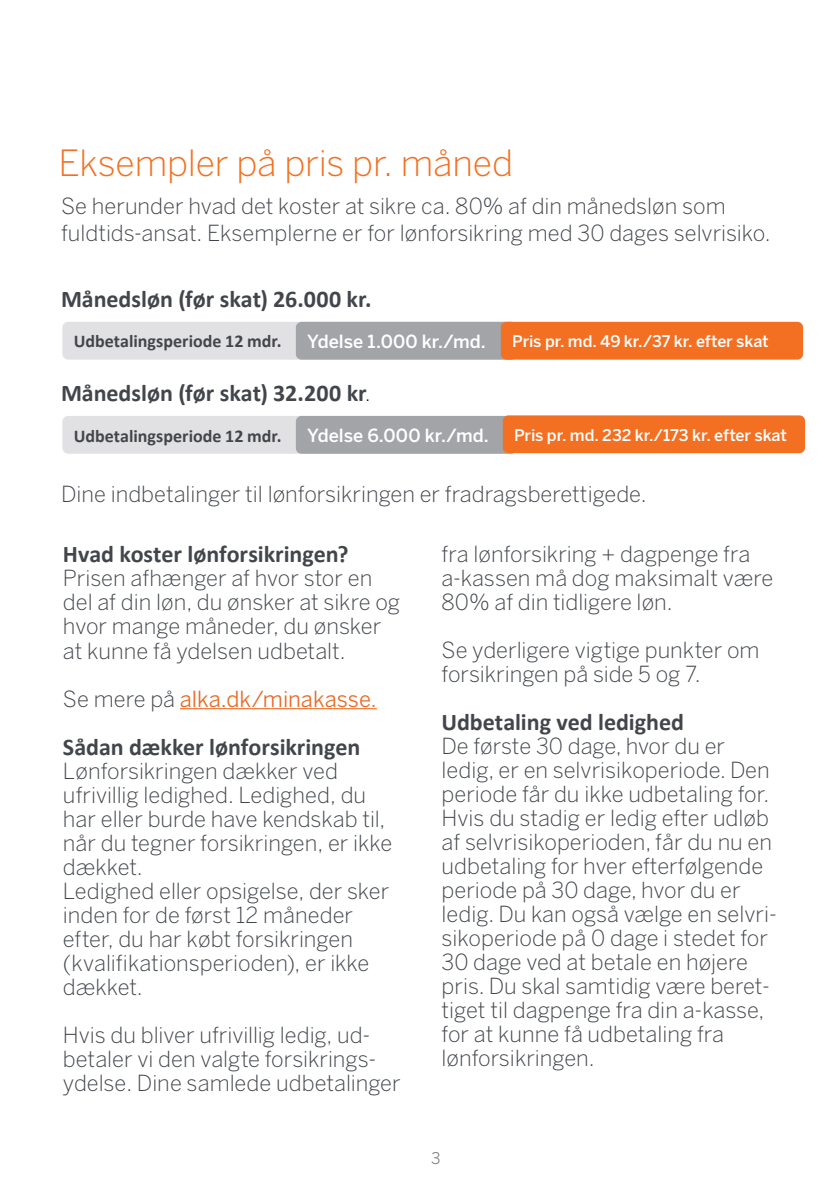
<style>
.page{position:relative;width:840px;height:1191px;background:#fff}
.page>*{position:absolute;margin:0;border:0;box-sizing:border-box;transform-origin:0 0}
.t1{font:300 35.8px "Benton Sans";letter-spacing:-.005em;color:#f36f21}
.t2{font:700 24px "Calibri";color:#42464b}
.t3{font:300 22px/24px "Benton Sans";color:#42464b}
.t4{font:22px "Benton Sans";color:#e96a24}
.t5{font:700 18px "Calibri";color:#42464b}
.t6{font:500 18px "Benton Sans";color:#fff}
.t7{font:500 16px "Benton Sans";letter-spacing:-.01em;color:#fff}
.t8{font:16px "Benton Sans";color:#808284}
.s1{font-family:"Benton Sans";font-weight:300;font-size:20px;color:#000}
.s2{font-weight:300;color:#42464b}
.s3{color:#f36f21}
</style>
<div class="page">
<hr style="left:180px;top:708px;width:191px;height:1px;background:#e96a24">
<div style="left:62px;top:322px;width:454px;height:38px;background:#e1e1e3;border-radius:6px"></div>
<div style="left:62px;top:416px;width:454px;height:38px;background:#e1e1e3;border-radius:6px"></div>
<div style="left:296px;top:322px;width:220px;height:38px;background:#a2a4a8;border-radius:6px"></div>
<div style="left:500px;top:322px;width:302px;height:38px;background:#f36f21;border-radius:6px"></div>
<div style="left:296px;top:416px;width:220px;height:38px;background:#a2a4a8;border-radius:6px"></div>
<div style="left:502px;top:415px;width:302px;height:38px;background:#f36f21;border-radius:6px"></div>
<h1 class="t1" style="left:59px;top:149px;width:455px">Eksempler på pris pr. måned</h1>
<p class="t3" style="left:61px;top:195px;width:710px;line-height:26.4px">Se herunder hvad det koster at sikre ca. 80% af din månedsløn som fuldtids-ansat. Eksemplerne er for lønforsikring med 30 dages selvrisiko.</p>
<p class="t2" style="left:61px;top:289px;width:312px">Månedsløn (før skat) 26.000 kr.</p>
<p class="t5" style="left:74px;top:334px;width:209px">Udbetalingsperiode 12 mdr.</p>
<p class="t6" style="left:307px;top:334px;width:180px">Ydelse 1.000 kr./md.</p>
<p class="t7" style="left:512px;top:335px;width:258px">Pris pr. md. 49 kr./37 kr. efter skat</p>
<p class="t2" style="left:61px;top:383px;width:310px">Månedsløn (før skat) 32.200 kr<span class="s1">.</span></p>
<p class="t5" style="left:74px;top:428px;width:209px">Udbetalingsperiode 12 mdr.</p>
<p class="t6" style="left:307px;top:428px;width:183px">Ydelse 6.000 kr./md.</p>
<p class="t7" style="left:514px;top:428px;width:274px">Pris pr. md. 232 kr./173 kr. efter skat</p>
<p class="t3" style="left:61px;top:483px;width:586px">Dine indbetalinger til lønforsikringen er fradragsberettigede.</p>
<p class="t2" style="left:63px;top:545px;width:287px">Hvad koster lønforsikringen?</p>
<p class="t3" style="left:63px;top:568px;width:338px">Prisen afhænger af hvor stor en del af din løn, du ønsker at sikre og hvor mange måneder, du ønsker at kunne få ydelsen udbetalt.</p>
<p class="t4" style="left:63px;top:690px;width:315px"><span class="s2">Se mere på</span> alka.dk/minakasse<span class="s3">.</span></p>
<p class="t2" style="left:63px;top:737px;width:299px">Sådan dækker lønforsikringen</p>
<p class="t3" style="left:63px;top:760px;width:330px">Lønforsikringen dækker ved ufrivillig ledighed. Ledighed, du har eller burde have kendskab til, når du tegner forsikringen, er ikke dækket.<br>Ledighed eller opsigelse, der sker inden for de først 12 måneder efter, du har købt forsikringen (kvalifikationsperioden), er ikke dækket.</p>
<p class="t3" style="left:63px;top:1024px;width:339px">Hvis du bliver ufrivillig ledig, ud&shy;betaler vi den valgte forsikrings&shy;ydelse. Dine samlede udbetalinger</p>
<p class="t3" style="left:441px;top:544px;width:333px">fra lønforsikring + dagpenge fra a-kassen må dog maksimalt være<br>80% af din tidligere løn.</p>
<p class="t3" style="left:441px;top:640px;width:319px">Se yderligere vigtige punkter om forsikringen på side 5 og 7.</p>
<p class="t2" style="left:441px;top:712px;width:244px">Udbetaling ved ledighed</p>
<p class="t3" style="left:441px;top:736px;width:337px">De første 30 dage, hvor du er ledig, er en selvrisikoperiode. Den periode får du ikke udbetaling for.<br>Hvis du stadig er ledig efter udløb af selvrisikoperioden, får du nu en udbetaling for hver efterfølgende periode på 30 dage, hvor du er ledig. Du kan også vælge en selvri&shy;sikoperiode på 0 dage i stedet for<br>30 dage ved at betale en højere pris. Du skal samtidig være beret&shy;tiget til dagpenge fra din a-kasse, for at kunne få udbetaling fra lønforsikringen.</p>
<p class="t8" style="left:414px;top:1151px;width:28px">3 3</p>
</div>
